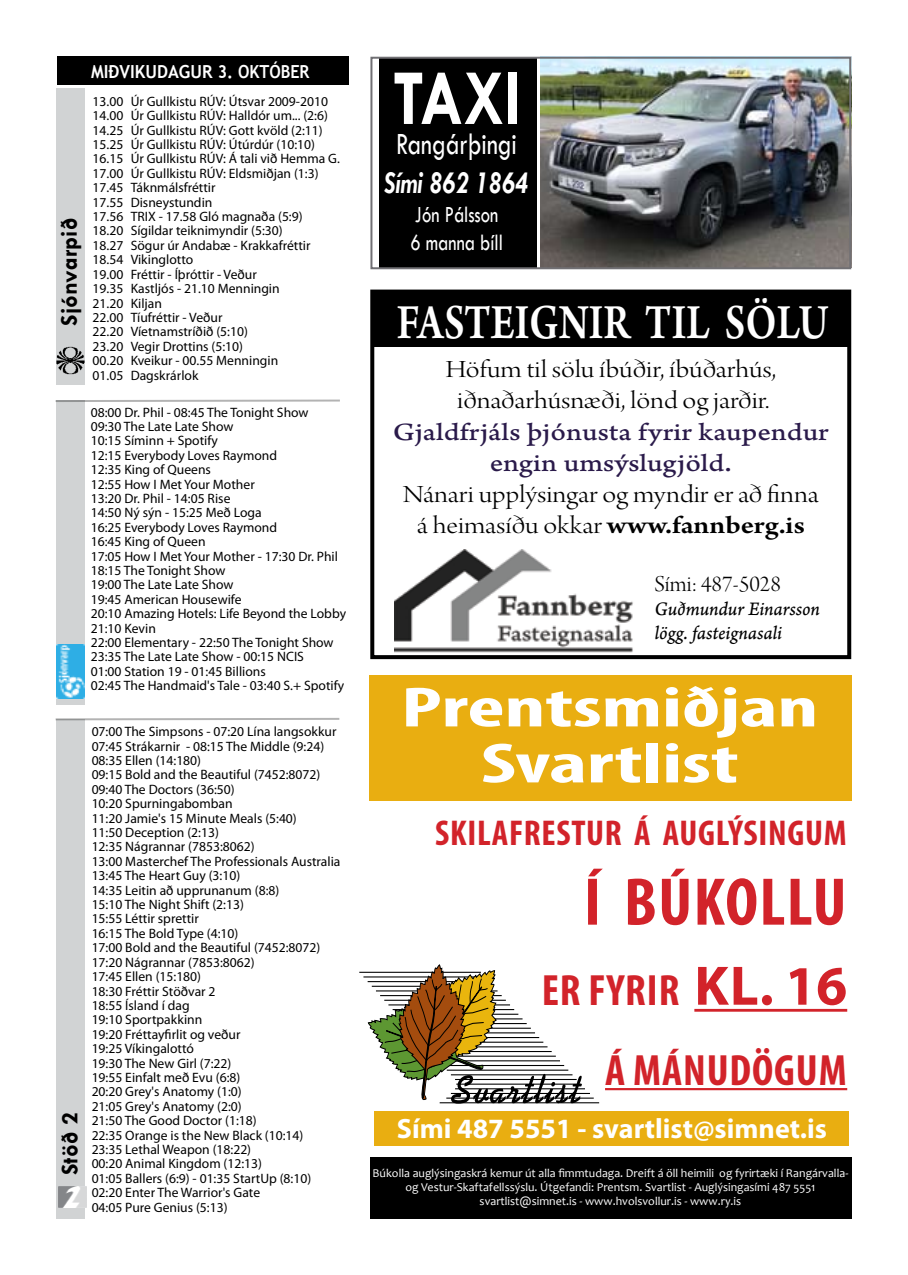
<style>
.page{position:relative;width:908px;height:1275px;background:#fff}
.page>*{position:absolute;margin:0;border:0;box-sizing:border-box;transform-origin:0 0}
.t1{font:700 80px "Tw Cen";color:#fff;scale:.8 1}
.t2{font:700 condensed 68px "Myriad Pro";letter-spacing:.02em;color:#d2232a}
.t3{font:700 condensed 57px/56px "Myriad Pro";color:#fff;text-align:center;scale:1.55 1}
.t4{font:600 52px "Arno Pro";color:#fff;scale:.8 1}
.t5{font:700 condensed 44px/80px "Myriad Pro";letter-spacing:.02em;color:#d2232a;text-align:right}
.t6{font:700 condensed 36px "Myriad Pro";letter-spacing:.02em;color:#d2232a}
.t7{font:32px "Tw Cen";color:#fff;scale:.78 1}
.t8{font:italic 700 32px "Tw Cen";color:#fff;scale:.78 1}
.t9{font:700 28px "Myriad Pro";color:#fff}
.t10{font:26px/31.2px "Arno Pro Light Display";color:#000;text-align:center;scale:1.16 1}
.t11{font:26px/31.2px "Arno Pro Caption";color:#2a1a4a;text-align:center;scale:1.16 1}
.t12{font:24px/28.8px "Tw Cen";color:#fff;scale:.78 1}
.t13{font:700 24px "Tw Cen";color:#000}
.t14{font:24px "Arno Pro Light Display";color:#000}
.t15{font:20px/24px "Arno Pro Italic Caption";letter-spacing:-.005em;color:#000;scale:.95 1}
.t16{font:700 18px "Trebuchet MS";color:#fff;scale:.95 1}
.t17{font:700 18px "Trebuchet MS";color:#fff;scale:.9 1}
.t18{font:13.6px/14.4px "Myriad Pro";color:#000}
.t19{font:12px/14px "Candara";color:#fff;text-align:center}
.s1{font-family:"Arno Pro";font-weight:600}
.s2{font-stretch:normal;font-size:56px}
</style>
<div class="page">
<img style="left:540px;top:57px;width:311px;height:211px">
<div style="left:56px;top:88px;width:29px;height:296px;background:#d1d3d4"></div>
<div style="left:56px;top:400px;width:28px;height:304px;background:#d1d3d4"></div>
<div style="left:56px;top:719px;width:28px;height:499px;background:#d1d3d4"></div>
<img style="left:56px;top:346px;width:29px;height:29px">
<hr style="left:56px;top:399px;width:284px;height:3px;background:#000">
<img style="left:58px;top:1186px;width:28px;height:21px">
<hr style="left:56px;top:718px;width:283px;height:2px;background:#000">
<div style="left:58px;top:57px;width:291px;height:28px;background:#000"></div>
<div style="left:370px;top:1157px;width:480px;height:61px;background:#000"></div>
<img style="left:57px;top:644px;width:27px;height:54px">
<div style="left:373px;top:293px;width:476px;height:54px;background:#000"></div>
<div style="left:370px;top:289px;width:480px;height:370px;border:4px solid #000"></div>
<img style="left:394px;top:549px;width:239px;height:103px">
<hr style="left:359px;top:971px;width:121px;height:1px;background:#000">
<hr style="left:363px;top:976px;width:122px;height:1px;background:#000">
<hr style="left:455px;top:1088px;width:129px;height:1px;background:#000">
<hr style="left:450px;top:1092px;width:139px;height:2px;background:#000">
<hr style="left:446px;top:1097px;width:147px;height:1px;background:#000">
<hr style="left:439px;top:1102px;width:160px;height:1px;background:#000">
<svg style="left:367px;top:964px;width:214px;height:139px"></svg>
<hr style="left:694px;top:1008px;width:152px;height:3px;background:#d2232a">
<hr style="left:604px;top:1088px;width:242px;height:2px;background:#d2232a">
<div style="left:369px;top:675px;width:481px;height:126px;background:#e9ae11"></div>
<div style="left:374px;top:1111px;width:474px;height:35px;background:#e9ae11"></div>
<div style="left:379px;top:58px;width:157px;height:211px;background:#000"></div>
<div style="left:370px;top:57px;width:480px;height:212px;border:2px solid #717074"></div>
<h3 class="t13" style="left:55px;top:326px;width:110px;rotate:-90deg">Sjónvarpið</h3>
<h3 class="t16" style="left:91px;top:60px;width:70px">MIÐVIKUDAGUR</h3>
<h3 class="t17" style="left:217px;top:60px;width:102px">3. OKTÓBER</h3>
<p class="t18" style="left:93px;top:94px;width:248px">13.00 Úr Gullkistu RÚV: Útsvar 2009-2010<br>14.00 Úr Gullkistu RÚV: Halldór um... (2:6)<br>14.25 Úr Gullkistu RÚV: Gott kvöld (2:11)<br>15.25 Úr Gullkistu RÚV: Útúrdúr (10:10)<br>16.15 Úr Gullkistu RÚV: Á tali við Hemma G.<br>17.00 Úr Gullkistu RÚV: Eldsmiðjan (1:3)<br>17.45 Táknmálsfréttir<br>17.55 Disneystundin<br>17.56 TRIX - 17.58 Gló magnaða (5:9)<br>18.20 Sígildar teiknimyndir (5:30)<br>18.27 Sögur úr Andabæ - Krakkafréttir<br>18.54 Vikinglotto<br>19.00 Fréttir - Íþróttir - Veður<br>19.35 Kastljós - 21.10 Menningin<br>21.20 Kiljan<br>22.00 Tíufréttir - Veður<br>22.20 Víetnamstríðið (5:10)<br>23.20 Vegir Drottins (5:10)<br>00.20 Kveikur - 00.55 Menningin<br>01.05 Dagskrárlok</p>
<p class="t18" style="left:91px;top:404px;width:257px">08:00 Dr. Phil - 08:45 The Tonight Show<br>09:30 The Late Late Show<br>10:15 Síminn + Spotify<br>12:15 Everybody Loves Raymond<br>12:35 King of Queens<br>12:55 How I Met Your Mother<br>13:20 Dr. Phil - 14:05 Rise<br>14:50 Ný sýn - 15:25 Með Loga<br>16:25 Everybody Loves Raymond<br>16:45 King of Queen<br>17:05 How I Met Your Mother - 17:30 Dr. Phil<br>18:15 The Tonight Show<br>19:00 The Late Late Show<br>19:45 American Housewife<br>20:10 Amazing Hotels: Life Beyond the Lobby<br>21:10 Kevin<br>22:00 Elementary - 22:50 The Tonight Show<br>23:35 The Late Late Show - 00:15 NCIS<br>01:00 Station 19 - 01:45 Billions<br>02:45 The Handmaid's Tale - 03:40 S.+ Spotify</p>
<h3 class="t13" style="left:55px;top:1175px;width:64px;rotate:-90deg">Stöð 2</h3>
<p class="t18" style="left:92px;top:724px;width:250px">07:00 The Simpsons - 07:20 Lína langsokkur<br>07:45 Strákarnir - 08:15 The Middle (9:24)<br>08:35 Ellen (14:180)<br>09:15 Bold and the Beautiful (7452:8072)<br>09:40 The Doctors (36:50)<br>10:20 Spurningabomban<br>11:20 Jamie's 15 Minute Meals (5:40)<br>11:50 Deception (2:13)<br>12:35 Nágrannar (7853:8062)<br>13:00 Masterchef The Professionals Australia<br>13:45 The Heart Guy (3:10)<br>14:35 Leitin að upprunanum (8:8)<br>15:10 The Night Shift (2:13)<br>15:55 Léttir sprettir<br>16:15 The Bold Type (4:10)<br>17:00 Bold and the Beautiful (7452:8072)<br>17:20 Nágrannar (7853:8062)<br>17:45 Ellen (15:180)<br>18:30 Fréttir Stöðvar 2<br>18:55 Ísland í dag<br>19:10 Sportpakkinn<br>19:20 Fréttayfirlit og veður<br>19:25 Víkingalottó<br>19:30 The New Girl (7:22)<br>19:55 Einfalt með Evu (6:8)<br>20:20 Grey's Anatomy (1:0)<br>21:05 Grey's Anatomy (2:0)<br>21:50 The Good Doctor (1:18)<br>22:35 Orange is the New Black (10:14)<br>23:35 Lethal Weapon (18:22)<br>00:20 Animal Kingdom (12:13)<br>01:05 Ballers (6:9) - 01:35 StartUp (8:10)<br>02:20 Enter The Warrior's Gate<br>04:05 Pure Genius (5:13)</p>
<h1 class="t1" style="left:393px;top:51px;width:161px">TAXI</h1>
<h3 class="t7" style="left:396px;top:125px;width:156px">Rangárþingi</h3>
<h3 class="t8" style="left:384px;top:163px;width:186px">Sími 862 1864</h3>
<h3 class="t12" style="left:410px;top:199px;width:120px">Jón Pálsson<br>6 manna bíll</h3>
<h3 class="t4" style="left:396px;top:292px;width:540px">FASTEIGNIR TIL SÖLU</h3>
<h3 class="t10" style="left:445px;top:355px;width:286px">Höfum til sölu íbúðir, íbúðarhús, iðnaðarhúsnæði, lönd og jarðir.</h3>
<h3 class="t11" style="left:393px;top:417px;width:377px">Gjaldfrjáls þjónusta fyrir kaupendur engin umsýslugjöld.</h3>
<h3 class="t10" style="left:403px;top:480px;width:360px">Nánari upplýsingar og myndir er að finna á heimasíðu okkar <span class="s1">www.fannberg.is</span></h3>
<h3 class="t14" style="left:654px;top:571px;width:128px">Sími: 487-5028</h3>
<h3 class="t15" style="left:654px;top:598px;width:176px">Guðmundur Einarsson lögg. fasteignasali</h3>
<h3 class="t3" style="left:401px;top:678px;width:270px">PRENTSMIÐJAN<br>SVARTLIST</h3>
<h3 class="t6" style="left:435px;top:810px;width:413px">SKILAFRESTUR Á AUGLÝSINGUM</h3>
<h2 class="t2" style="left:584px;top:859px;width:264px">Í BÚKOLLU</h2>
<h3 class="t5" style="left:541px;top:949px;width:307px">ER FYRIR <span class="s2">kl. 16<br></span>Á MÁNUDÖGUM</h3>
<h3 class="t9" style="left:397px;top:1110px;width:431px">Sími 487 5551 - svartlist@simnet.is</h3>
<p class="t19" style="left:372px;top:1165px;width:477px">Búkolla auglýsingaskrá kemur út alla fimmtudaga. Dreift á öll heimili og fyrirtæki í Rangárvalla&shy;og Vestur-Skaftafellssýslu. Útgefandi: Prentsm. Svartlist - Auglýsingasími 487 5551 svartlist@simnet.is - www.hvolsvollur.is - www.ry.is</p>
</div>
